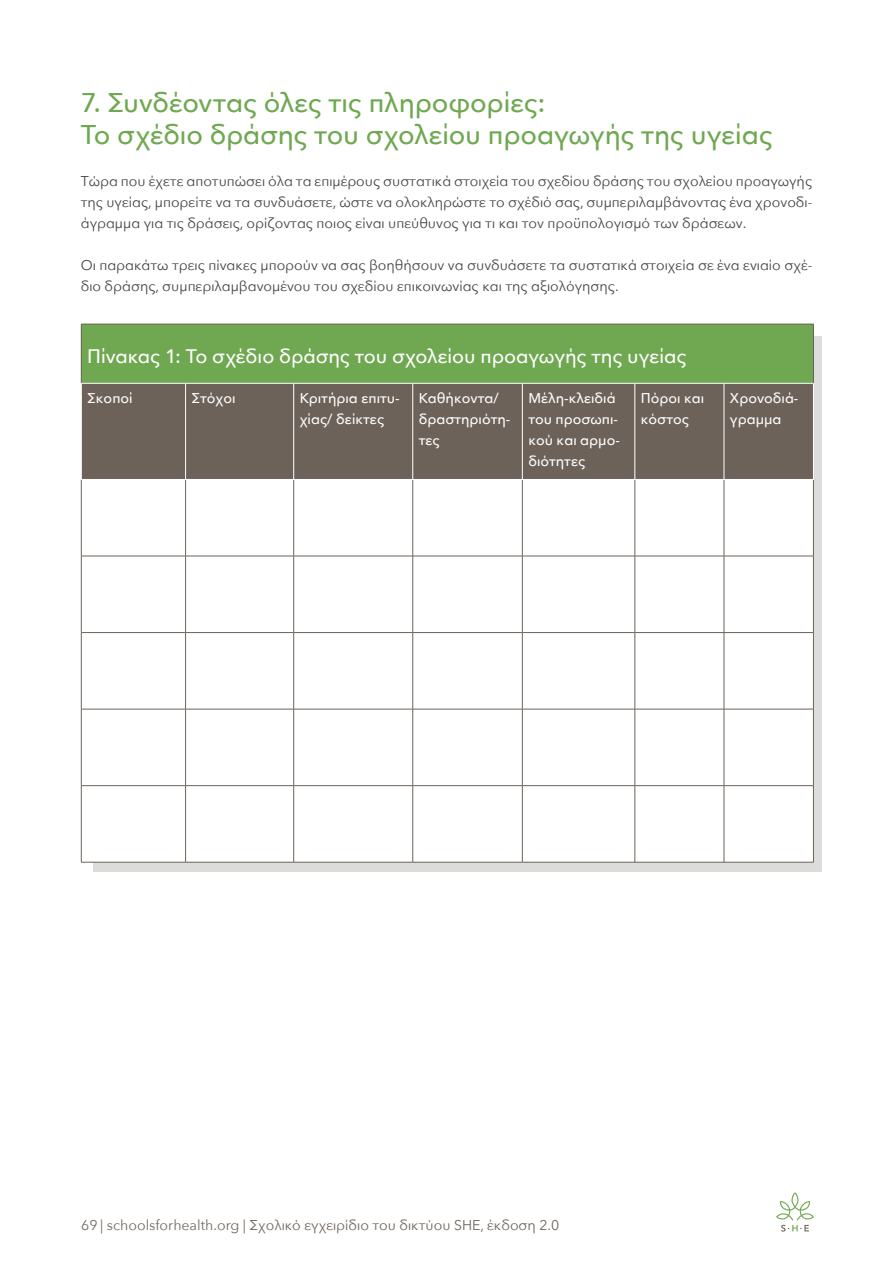
<style>
.page{position:relative;width:893px;height:1263px;background:#fff}
.page>*{position:absolute;margin:0;border:0;box-sizing:border-box;transform-origin:0 0}
.t1{font:500 27px/32.4px "Avenir Next";letter-spacing:-.005em;color:#6fa851}
.t2{font:500 19.5px "Avenir Next";letter-spacing:-.005em;color:#fff}
.t3{font:14.1px/21px "Avenir Next";color:#414042;text-align:justify}
.t4{font:500 14.1px/21px "Avenir Next";color:#fff}
.t5{font:14.1px "Avenir Next";color:#6d625a}
.s1{color:#726860}
</style>
<div class="page">
<div style="left:93px;top:336px;width:729px;height:536px;background:#dcdcdb"></div>
<svg style="left:776px;top:1192px;width:38px;height:39px"></svg>
<div style="left:81px;top:324px;width:732px;height:59px;background:#6fa851"></div>
<div style="left:82px;top:384px;width:731px;height:95px;background:#6d625a"></div>
<div style="left:82px;top:480px;width:731px;height:76px;background:#fff"></div>
<div style="left:82px;top:557px;width:731px;height:305px;background:#fff"></div>
<hr style="left:81px;top:324px;width:1px;height:59px;background:#6d625a">
<hr style="left:813px;top:324px;width:1px;height:59px;background:#6d625a">
<hr style="left:81px;top:480px;width:1px;height:76px;background:#6d625a">
<hr style="left:185px;top:480px;width:1px;height:76px;background:#6d625a">
<hr style="left:293px;top:480px;width:1px;height:76px;background:#6d625a">
<hr style="left:412px;top:480px;width:1px;height:76px;background:#6d625a">
<hr style="left:522px;top:480px;width:1px;height:76px;background:#6d625a">
<hr style="left:635px;top:480px;width:1px;height:76px;background:#6d625a">
<hr style="left:724px;top:480px;width:1px;height:76px;background:#6d625a">
<hr style="left:813px;top:480px;width:1px;height:76px;background:#6d625a">
<hr style="left:81px;top:556px;width:105px;height:1px;background:#6d625a">
<hr style="left:81px;top:556px;width:1px;height:76px;background:#6d625a">
<hr style="left:186px;top:556px;width:108px;height:1px;background:#6d625a">
<hr style="left:185px;top:556px;width:1px;height:76px;background:#6d625a">
<hr style="left:294px;top:556px;width:119px;height:1px;background:#6d625a">
<hr style="left:293px;top:556px;width:1px;height:76px;background:#6d625a">
<hr style="left:413px;top:556px;width:109px;height:1px;background:#6d625a">
<hr style="left:412px;top:556px;width:1px;height:76px;background:#6d625a">
<hr style="left:522px;top:556px;width:113px;height:1px;background:#6d625a">
<hr style="left:522px;top:556px;width:1px;height:76px;background:#6d625a">
<hr style="left:635px;top:556px;width:89px;height:1px;background:#6d625a">
<hr style="left:635px;top:556px;width:1px;height:76px;background:#6d625a">
<hr style="left:724px;top:556px;width:90px;height:1px;background:#6d625a">
<hr style="left:724px;top:556px;width:1px;height:76px;background:#6d625a">
<hr style="left:813px;top:556px;width:1px;height:76px;background:#6d625a">
<hr style="left:81px;top:632px;width:105px;height:1px;background:#6d625a">
<hr style="left:81px;top:633px;width:1px;height:76px;background:#6d625a">
<hr style="left:186px;top:632px;width:108px;height:1px;background:#6d625a">
<hr style="left:185px;top:633px;width:1px;height:76px;background:#6d625a">
<hr style="left:294px;top:632px;width:119px;height:1px;background:#6d625a">
<hr style="left:293px;top:633px;width:1px;height:76px;background:#6d625a">
<hr style="left:413px;top:632px;width:109px;height:1px;background:#6d625a">
<hr style="left:412px;top:633px;width:1px;height:76px;background:#6d625a">
<hr style="left:522px;top:632px;width:113px;height:1px;background:#6d625a">
<hr style="left:522px;top:633px;width:1px;height:76px;background:#6d625a">
<hr style="left:635px;top:632px;width:89px;height:1px;background:#6d625a">
<hr style="left:635px;top:633px;width:1px;height:76px;background:#6d625a">
<hr style="left:724px;top:632px;width:90px;height:1px;background:#6d625a">
<hr style="left:724px;top:633px;width:1px;height:76px;background:#6d625a">
<hr style="left:813px;top:633px;width:1px;height:76px;background:#6d625a">
<hr style="left:81px;top:709px;width:105px;height:1px;background:#6d625a">
<hr style="left:81px;top:709px;width:1px;height:76px;background:#6d625a">
<hr style="left:186px;top:709px;width:108px;height:1px;background:#6d625a">
<hr style="left:185px;top:709px;width:1px;height:76px;background:#6d625a">
<hr style="left:294px;top:709px;width:119px;height:1px;background:#6d625a">
<hr style="left:293px;top:709px;width:1px;height:76px;background:#6d625a">
<hr style="left:413px;top:709px;width:109px;height:1px;background:#6d625a">
<hr style="left:412px;top:709px;width:1px;height:76px;background:#6d625a">
<hr style="left:522px;top:709px;width:113px;height:1px;background:#6d625a">
<hr style="left:522px;top:709px;width:1px;height:76px;background:#6d625a">
<hr style="left:635px;top:709px;width:89px;height:1px;background:#6d625a">
<hr style="left:635px;top:709px;width:1px;height:76px;background:#6d625a">
<hr style="left:724px;top:709px;width:90px;height:1px;background:#6d625a">
<hr style="left:724px;top:709px;width:1px;height:76px;background:#6d625a">
<hr style="left:813px;top:709px;width:1px;height:76px;background:#6d625a">
<hr style="left:81px;top:785px;width:105px;height:1px;background:#6d625a">
<hr style="left:81px;top:786px;width:1px;height:76px;background:#6d625a">
<hr style="left:186px;top:785px;width:108px;height:1px;background:#6d625a">
<hr style="left:185px;top:786px;width:1px;height:76px;background:#6d625a">
<hr style="left:294px;top:785px;width:119px;height:1px;background:#6d625a">
<hr style="left:293px;top:786px;width:1px;height:76px;background:#6d625a">
<hr style="left:413px;top:785px;width:109px;height:1px;background:#6d625a">
<hr style="left:412px;top:786px;width:1px;height:76px;background:#6d625a">
<hr style="left:522px;top:785px;width:113px;height:1px;background:#6d625a">
<hr style="left:522px;top:786px;width:1px;height:76px;background:#6d625a">
<hr style="left:635px;top:785px;width:89px;height:1px;background:#6d625a">
<hr style="left:635px;top:786px;width:1px;height:76px;background:#6d625a">
<hr style="left:724px;top:785px;width:90px;height:1px;background:#6d625a">
<hr style="left:724px;top:786px;width:1px;height:76px;background:#6d625a">
<hr style="left:813px;top:786px;width:1px;height:76px;background:#6d625a">
<hr style="left:81px;top:862px;width:105px;height:1px;background:#6d625a">
<hr style="left:186px;top:862px;width:108px;height:1px;background:#6d625a">
<hr style="left:294px;top:862px;width:119px;height:1px;background:#6d625a">
<hr style="left:413px;top:862px;width:109px;height:1px;background:#6d625a">
<hr style="left:522px;top:862px;width:113px;height:1px;background:#6d625a">
<hr style="left:635px;top:862px;width:89px;height:1px;background:#6d625a">
<hr style="left:724px;top:862px;width:90px;height:1px;background:#6d625a">
<hr style="left:81px;top:324px;width:105px;height:1px;background:#6d625a">
<hr style="left:186px;top:324px;width:108px;height:1px;background:#6d625a">
<hr style="left:294px;top:324px;width:119px;height:1px;background:#6d625a">
<hr style="left:413px;top:324px;width:109px;height:1px;background:#6d625a">
<hr style="left:522px;top:324px;width:113px;height:1px;background:#6d625a">
<hr style="left:635px;top:324px;width:89px;height:1px;background:#6d625a">
<hr style="left:724px;top:324px;width:90px;height:1px;background:#6d625a">
<hr style="left:81px;top:383px;width:105px;height:1px;background:#fff">
<hr style="left:186px;top:383px;width:108px;height:1px;background:#fff">
<hr style="left:185px;top:383px;width:1px;height:96px;background:#fff">
<hr style="left:294px;top:383px;width:119px;height:1px;background:#fff">
<hr style="left:293px;top:383px;width:1px;height:96px;background:#fff">
<hr style="left:413px;top:383px;width:109px;height:1px;background:#fff">
<hr style="left:412px;top:383px;width:1px;height:96px;background:#fff">
<hr style="left:522px;top:383px;width:113px;height:1px;background:#fff">
<hr style="left:522px;top:383px;width:1px;height:96px;background:#fff">
<hr style="left:635px;top:383px;width:89px;height:1px;background:#fff">
<hr style="left:635px;top:383px;width:1px;height:96px;background:#fff">
<hr style="left:724px;top:383px;width:90px;height:1px;background:#fff">
<hr style="left:724px;top:383px;width:1px;height:96px;background:#fff">
<hr style="left:813px;top:383px;width:1px;height:96px;background:#fff">
<hr style="left:81px;top:479px;width:105px;height:1px;background:#fff">
<hr style="left:186px;top:479px;width:108px;height:1px;background:#fff">
<hr style="left:294px;top:479px;width:119px;height:1px;background:#fff">
<hr style="left:413px;top:479px;width:109px;height:1px;background:#fff">
<hr style="left:522px;top:479px;width:113px;height:1px;background:#fff">
<hr style="left:635px;top:479px;width:89px;height:1px;background:#fff">
<hr style="left:724px;top:479px;width:90px;height:1px;background:#fff">
<h1 class="t1" style="left:81px;top:86px;width:693px">7. Συνδέοντας όλες τις πληροφορίες:<br>Το σχέδιο δράσης του σχολείου προαγωγής της υγείας</h1>
<p class="t3" style="left:81px;top:170px;width:733px">Τώρα που έχετε αποτυπώσει όλα τα επιμέρους συστατικά στοιχεία του σχεδίου δράσης του σχολείου προαγωγής της υγείας, μπορείτε να τα συνδυάσετε, ώστε να ολοκληρώστε το σχέδιό σας, συμπεριλαμβάνοντας ένα χρονοδι&shy;άγραμμα για τις δράσεις, ορίζοντας ποιος είναι υπεύθυνος για τι και τον προϋπολογισμό των δράσεων.</p>
<p class="t3" style="left:81px;top:254px;width:733px">Οι παρακάτω τρεις πίνακες μπορούν να σας βοηθήσουν να συνδυάσετε τα συστατικά στοιχεία σε ένα ενιαίο σχέ&shy;διο δράσης, συμπεριλαμβανομένου του σχεδίου επικοινωνίας και της αξιολόγησης.</p>
<h2 class="t2" style="left:87px;top:340px;width:601px">Πίνακας 1: Το σχέδιο δράσης του σχολείου προαγωγής της υγείας</h2>
<p class="t4" style="left:87px;top:387px;width:47px">Σκοποί</p>
<p class="t4" style="left:192px;top:387px;width:45px">Στόχοι</p>
<p class="t4" style="left:300px;top:387px;width:101px">Κριτήρια επιτυ&shy;χίας/ δείκτες</p>
<p class="t4" style="left:419px;top:387px;width:93px">Καθήκοντα/ δραστηριότη&shy;τες</p>
<p class="t4" style="left:528px;top:387px;width:93px">Μέλη-κλειδιά του προσωπι&shy;κού και αρμο&shy;διότητες</p>
<p class="t4" style="left:641px;top:387px;width:65px">Πόροι και κόστος</p>
<p class="t4" style="left:730px;top:387px;width:70px">Χρονοδιά&shy;γραμμα</p>
<p class="t5" style="left:81px;top:1213px;width:480px"><span class="s1">69 | schoolsforhealth.org |</span> Σχολικό εγχειρίδιο του δικτύου SHE, έκδοση 2.0</p>
</div>
